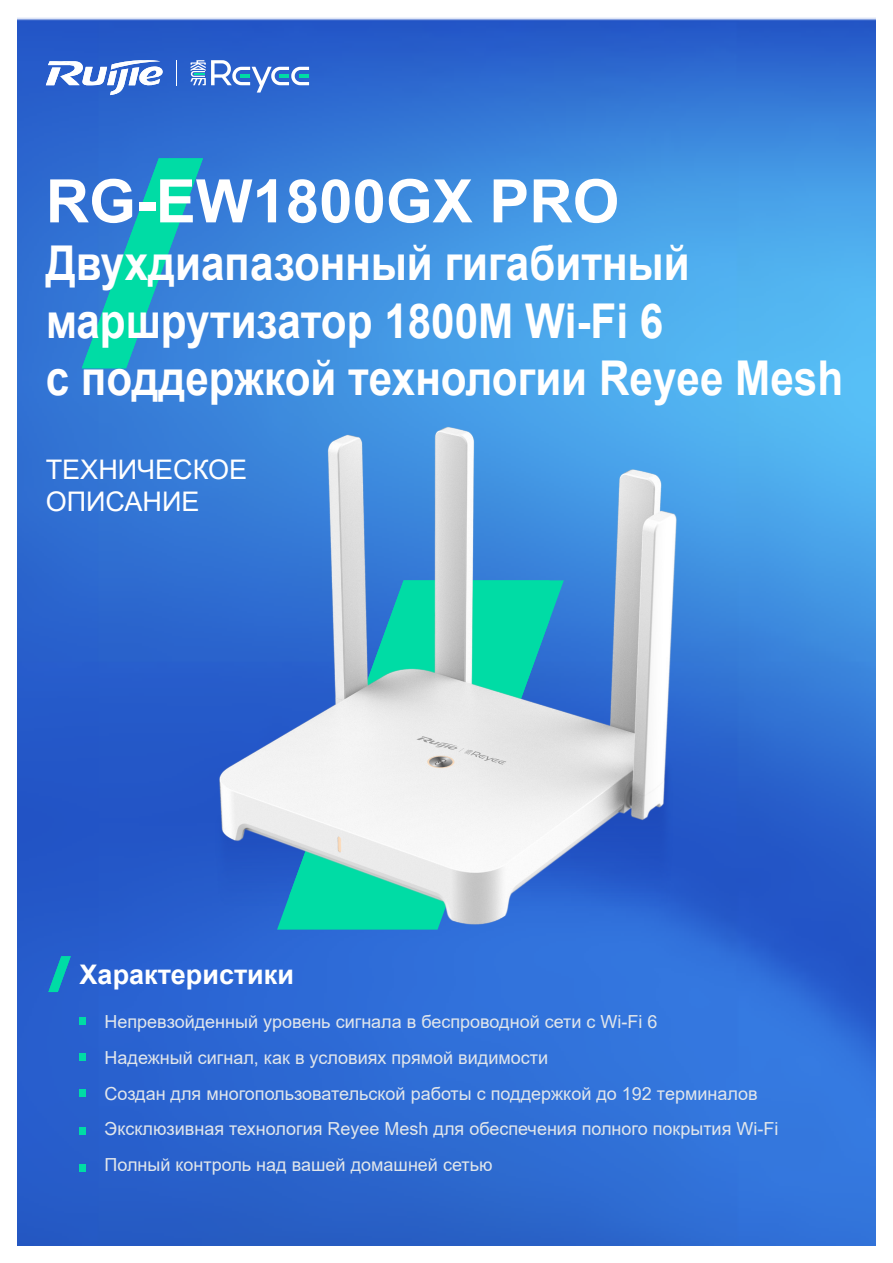
<style>
.page{position:relative;width:893px;height:1263px;background:#fff}
.page>*{position:absolute;margin:0;border:0;box-sizing:border-box;transform-origin:0 0}
.t1{font:700 60px "Arial";color:#fff}
.t2{font:700 48px/57.6px "Arial";color:#fff;scale:.88 1}
.t3{font:27px/32.4px "Arial";color:#fff}
.t4{font:700 27px "Arial";color:#fff}
.t5{font:18px/35.8px "Arial";color:#e1e6eb}
</style>
<div class="page">
<img style="left:17px;top:17px;width:859px;height:1229px">
<img style="left:169px;top:713px;width:550px;height:314px">
<svg style="left:82px;top:158px;width:121px;height:210px;background:#219dc4"></svg>
<svg style="left:190px;top:60px;width:119px;height:33px"></svg>
<svg style="left:46px;top:60px;width:117px;height:35px"></svg>
<svg style="left:176px;top:60px;width:2px;height:25px"></svg>
<svg style="left:48px;top:956px;width:23px;height:36px"></svg>
<div style="left:80px;top:1018px;width:6px;height:7px;background:#00dca5"></div>
<div style="left:80px;top:1054px;width:6px;height:7px;background:#00dca5"></div>
<div style="left:80px;top:1090px;width:6px;height:7px;background:#00dca5"></div>
<div style="left:80px;top:1128px;width:6px;height:7px;background:#00dca5"></div>
<div style="left:80px;top:1164px;width:6px;height:7px;background:#00dca5"></div>
<img style="left:208px;top:405px;width:472px;height:530px">
<p class="t1" style="left:46px;top:159px;width:575px">RG-EW1800GX PRO</p>
<p class="t2" style="left:46px;top:235px;width:908px">Двухдиапазонный гигабитный маршрутизатор 1800M Wi-Fi 6<br>с поддержкой технологии Reyee Mesh</p>
<p class="t3" style="left:46px;top:453px;width:203px">ТЕХНИЧЕСКОЕ<br>ОПИСАНИЕ</p>
<p class="t4" style="left:80px;top:956px;width:216px">Характеристики</p>
<p class="t5" style="left:105px;top:1003px;width:675px">Непревзойденный уровень сигнала в беспроводной сети с Wi-Fi 6<br>Надежный сигнал, как в условиях прямой видимости<br>Создан для многопользовательской работы с поддержкой до 192 терминалов Эксклюзивная технология Reyee Mesh для обеспечения полного покрытия Wi-Fi Полный контроль над вашей домашней сетью</p>
</div>
